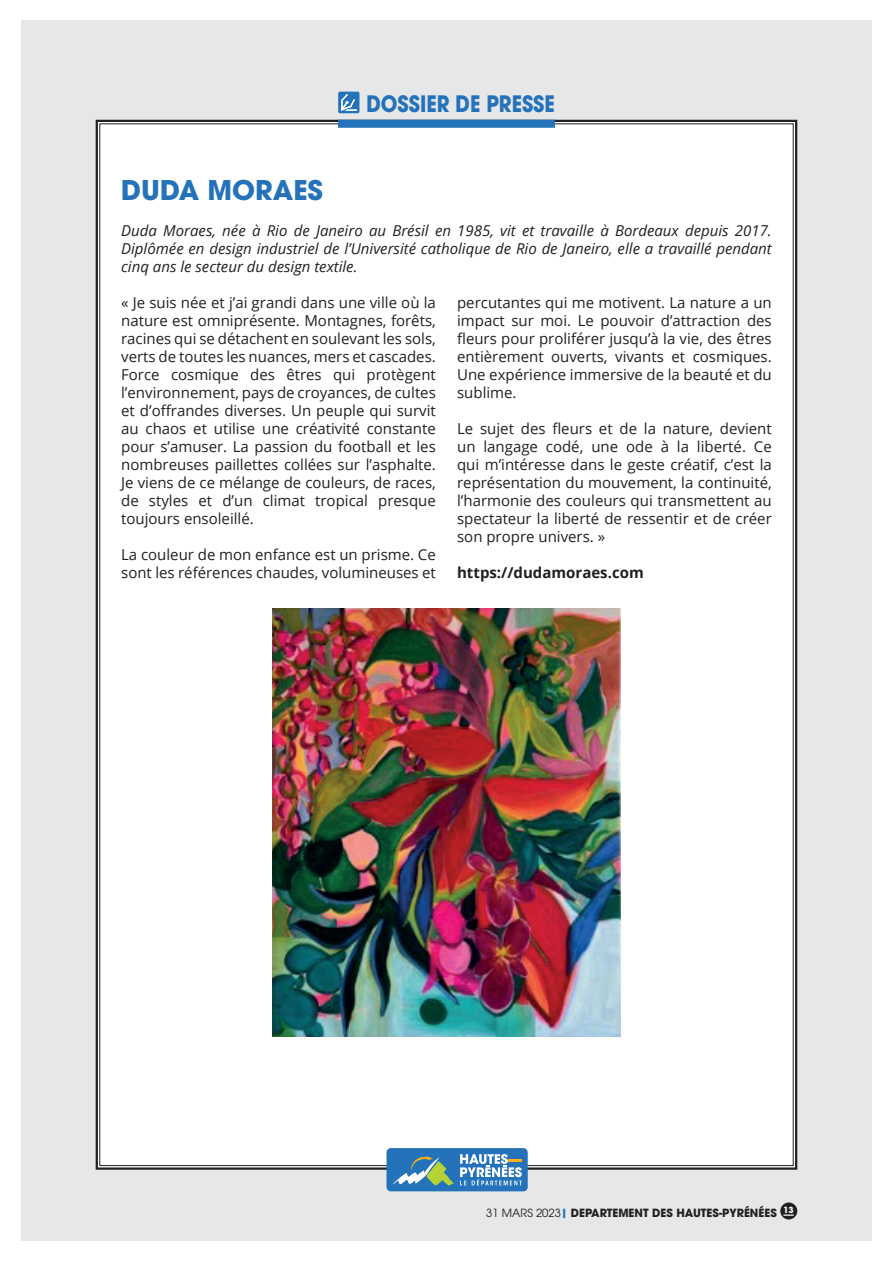
<style>
.page{position:relative;width:893px;height:1263px;background:#fff}
.page>*{position:absolute;margin:0;border:0;box-sizing:border-box;transform-origin:0 0}
.t1{font:700 27px "ITC Avant Garde Pro";color:#2472ba}
.t2{font:700 22.5px "ITC Avant Garde Pro";color:#2472ba;scale:.87 1}
.t3{font:15px/18px "Open Sans";color:#231f20;text-align:justify}
.t4{font:italic 15px/18px "Open Sans";color:#231f20;text-align:justify}
.t5{font:700 15px "Open Sans";color:#231f20}
.t6{font:700 11.25px "ITC Avant Garde Pro";color:#231f20}
.s1{font-weight:400}
.s2{color:#2472ba}
</style>
<div class="page">
<div style="left:21px;top:20px;width:851px;height:1221px;background:#e6e7e9"></div>
<div style="left:95px;top:119px;width:703px;height:1051px;background:#fff"></div>
<div style="left:338px;top:120px;width:217px;height:8px;background:#2472ba"></div>
<div style="left:338px;top:92px;width:21px;height:21px;border:2px solid #2472ba"></div>
<svg style="left:341px;top:94px;width:16px;height:17px"></svg>
<div style="left:780px;top:1202px;width:17px;height:17px;background:#231f20;border-radius:50%"></div>
<svg style="left:783px;top:1214px;width:11px;height:2px"></svg>
<div style="left:386px;top:1148px;width:142px;height:43px;background:#2472ba;border-radius:4px"></div>
<svg style="left:460px;top:1154px;width:62px;height:31px"></svg>
<svg style="left:392px;top:1156px;width:62px;height:30px"></svg>
<img style="left:272px;top:608px;width:349px;height:428px">
<h2 class="t2" style="left:366px;top:88px;width:218px">DOSSIER DE PRESSE</h2>
<h1 class="t1" style="left:121px;top:172px;width:203px">DUDA MORAES</h1>
<p class="t4" style="left:121px;top:221px;width:652px">Duda Moraes, née à Rio de Janeiro au Brésil en 1985, vit et travaille à Bordeaux depuis 2017.<br>Diplômée en design industriel de l’Université catholique de Rio de Janeiro, elle a travaillé pendant cinq ans le secteur du design textile.</p>
<p class="t3" style="left:121px;top:293px;width:316px">« Je suis née et j’ai grandi dans une ville où la nature est omniprésente. Montagnes, forêts, racines qui se détachent en soulevant les sols, verts de toutes les nuances, mers et cascades.<br>Force cosmique des êtres qui protègent l’environnement, pays de croyances, de cultes et d’offrandes diverses. Un peuple qui survit au chaos et utilise une créativité constante pour s’amuser. La passion du football et les nombreuses paillettes collées sur l’asphalte.<br>Je viens de ce mélange de couleurs, de races, de styles et d’un climat tropical presque toujours ensoleillé.</p>
<p class="t3" style="left:121px;top:545px;width:316px">La couleur de mon enfance est un prisme. Ce sont les références chaudes, volumineuses et</p>
<p class="t3" style="left:457px;top:293px;width:316px">percutantes qui me motivent. La nature a un impact sur moi. Le pouvoir d’attraction des fleurs pour proliférer jusqu’à la vie, des êtres entièrement ouverts, vivants et cosmiques.<br>Une expérience immersive de la beauté et du sublime.</p>
<p class="t3" style="left:457px;top:419px;width:316px">Le sujet des fleurs et de la nature, devient un langage codé, une ode à la liberté. Ce qui m’intéresse dans le geste créatif, c’est la représentation du mouvement, la continuité, l’harmonie des couleurs qui transmettent au spectateur la liberté de ressentir et de créer son propre univers. »</p>
<p class="t5" style="left:457px;top:562px;width:188px">https://dudamoraes.com</p>
<p class="t6" style="left:486px;top:1205px;width:309px"><span class="s1">31 MARS 2023</span><span class="s2">|</span> DEPARTEMENT DES HAUTES-PYRÉNÉES <sup>13</sup></p>
</div>
